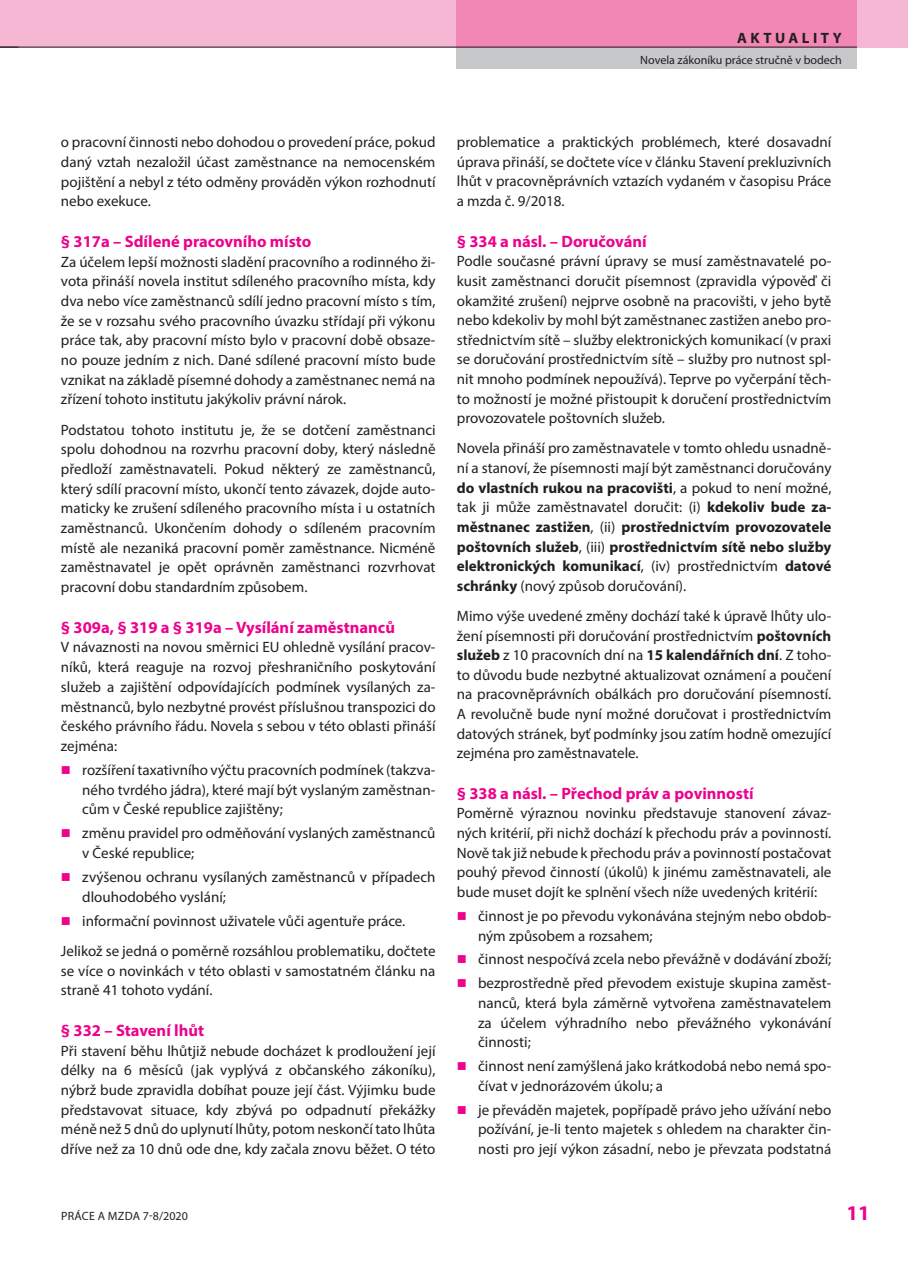
<style>
.page{position:relative;width:908px;height:1281px;background:#fff}
.page>*{position:absolute;margin:0;border:0;box-sizing:border-box;transform-origin:0 0}
.t1{font:700 21px "Myriad Pro";color:#ed028c}
.t2{font:700 16.5px "Myriad Pro";color:#ed028c}
.t3{font:15px/19.6px "Myriad Pro";color:#231f20;text-align:justify}
.t4{font:700 15px "Myriad Pro";letter-spacing:.235em;color:#231f20}
.t5{font:12px "Myriad Pro";color:#231f20}
.s1{font-weight:700}
</style>
<div class="page">
<div style="left:0;top:0;width:6px;height:47px;background:#f6b7d4"></div>
<div style="left:6px;top:0;width:901px;height:47px;background:#f6b7d4"></div>
<div style="left:456px;top:0;width:400px;height:68px;background:#c7c8ca"></div>
<div style="left:456px;top:0;width:400px;height:47px;background:#f287b6"></div>
<hr style="left:0;top:47px;width:856px;height:1px;background:#231f20">
<p class="t4" style="left:736px;top:28px;width:106px">Aktua lity</p>
<p class="t5" style="left:640px;top:53px;width:203px">Novela zákoníku práce stručně v bodech</p>
<p class="t3" style="left:61px;top:132px;width:376px">o pracovní činnosti nebo dohodou o provedení práce, pokud daný vztah nezaložil účast zaměstnance na nemocenském pojištění a nebyl z této odměny prováděn výkon rozhodnutí nebo exekuce.</p>
<p class="t2" style="left:61px;top:231px;width:252px">§ 317a – Sdílené pracovního místo</p>
<p class="t3" style="left:61px;top:251px;width:376px">Za účelem lepší možnosti sladění pracovního a rodinného ži&shy;vota přináší novela institut sdíleného pracovního místa, kdy dva nebo více zaměstnanců sdílí jedno pracovní místo s tím, že se v rozsahu svého pracovního úvazku střídají při výkonu práce tak, aby pracovní místo bylo v pracovní době obsaze&shy;no pouze jedním z nich. Dané sdílené pracovní místo bude vznikat na základě písemné dohody a zaměstnanec nemá na zřízení tohoto institutu jakýkoliv právní nárok.</p>
<p class="t3" style="left:61px;top:419px;width:376px">Podstatou tohoto institutu je, že se dotčení zaměstnanci spolu dohodnou na rozvrhu pracovní doby, který následně předloží zaměstnavateli. Pokud některý ze zaměstnanců, který sdílí pracovní místo, ukončí tento závazek, dojde auto&shy;maticky ke zrušení sdíleného pracovního místa i u ostatních zaměstnanců. Ukončením dohody o sdíleném pracovním místě ale nezaniká pracovní poměr zaměstnance. Nicméně zaměstnavatel je opět oprávněn zaměstnanci rozvrhovat pracovní dobu standardním způsobem.</p>
<p class="t2" style="left:61px;top:616px;width:335px">§ 309a, § 319 a § 319a – Vysílání zaměstnanců</p>
<p class="t3" style="left:61px;top:637px;width:376px">V návaznosti na novou směrnici EU ohledně vysílání pracov&shy;níků, která reaguje na rozvoj přeshraničního poskytování služeb a zajištění odpovídajících podmínek vysílaných za&shy;městnanců, bylo nezbytné provést příslušnou transpozici do českého právního řádu. Novela s sebou v této oblasti přináší zejména:</p>
<p class="t3" style="left:82px;top:760px;width:354px">rozšíření taxativního výčtu pracovních podmínek (takzva&shy;ného tvrdého jádra), které mají být vyslaným zaměstnan&shy;cům v České republice zajištěny;</p>
<p class="t3" style="left:82px;top:823px;width:354px">změnu pravidel pro odměňování vyslaných zaměstnanců v České republice;</p>
<p class="t3" style="left:82px;top:867px;width:354px">zvýšenou ochranu vysílaných zaměstnanců v případech dlouhodobého vyslání;</p>
<p class="t3" style="left:61px;top:905px;width:376px;line-height:30.2px;text-align:center">informační povinnost uživatele vůči agentuře práce.<br>Jelikož se jedná o poměrně rozsáhlou problematiku, dočtete</p>
<p class="t3" style="left:61px;top:960px;width:376px">se více o novinkách v této oblasti v samostatném článku na straně 41 tohoto vydání.</p>
<p class="t2" style="left:61px;top:1019px;width:144px">§ 332 – Stavení lhůt</p>
<p class="t3" style="left:61px;top:1040px;width:376px">Při stavení běhu lhůtjiž nebude docházet k prodloužení její délky na 6 měsíců (jak vyplývá z občanského zákoníku), nýbrž bude zpravidla dobíhat pouze její část. Výjimku bude představovat situace, kdy zbývá po odpadnutí překážky méně než 5 dnů do uplynutí lhůty, potom neskončí tato lhůta dříve než za 10 dnů ode dne, kdy začala znovu běžet. O této</p>
<p class="t3" style="left:456px;top:132px;width:376px">problematice a praktických problémech, které dosavadní úprava přináší, se dočtete více v článku Stavení prekluzivních lhůt v pracovněprávních vztazích vydaném v časopisu Práce a mzda č. 9/2018.</p>
<p class="t2" style="left:456px;top:230px;width:191px">§ 334 a násl. – Doručování</p>
<p class="t3" style="left:456px;top:251px;width:376px">Podle současné právní úpravy se musí zaměstnavatelé po&shy;kusit zaměstnanci doručit písemnost (zpravidla výpověď či okamžité zrušení) nejprve osobně na pracovišti, v jeho bytě nebo kdekoliv by mohl být zaměstnanec zastižen anebo pro&shy;střednictvím sítě – služby elektronických komunikací (v praxi se doručování prostřednictvím sítě – služby pro nutnost spl&shy;nit mnoho podmínek nepoužívá). Teprve po vyčerpání těch&shy;to možností je možné přistoupit k doručení prostřednictvím provozovatele poštovních služeb.</p>
<p class="t3" style="left:456px;top:438px;width:376px">Novela přináší pro zaměstnavatele v tomto ohledu usnadně&shy;ní a stanoví, že písemnosti mají být zaměstnanci doručovány <span class="s1">do vlastních rukou na pracovišti</span>, a pokud to není možné, tak ji může zaměstnavatel doručit: (i) <span class="s1">kdekoliv bude za&shy;městnanec zastižen</span>, (ii) <span class="s1">prostřednictvím provozovatele poštovních služeb</span>, (iii) <span class="s1">prostřednictvím sítě nebo služby elektronických komunikací</span>, (iv) prostřednictvím <span class="s1">datové schránky</span> (nový způsob doručování).</p>
<p class="t3" style="left:456px;top:606px;width:376px">Mimo výše uvedené změny dochází také k úpravě lhůty ulo&shy;žení písemnosti při doručování prostřednictvím <span class="s1">poštovních služeb</span> z 10 pracovních dní na <span class="s1">15 kalendářních dní</span>. Z toho&shy;to důvodu bude nezbytné aktualizovat oznámení a poučení na pracovněprávních obálkách pro doručování písemností.<br>A revolučně bude nyní možné doručovat i prostřednictvím datových stránek, byť podmínky jsou zatím hodně omezující zejména pro zaměstnavatele.</p>
<p class="t2" style="left:456px;top:782px;width:298px">§ 338 a násl. – Přechod práv a povinností</p>
<p class="t3" style="left:456px;top:803px;width:376px">Poměrně výraznou novinku představuje stanovení závaz&shy;ných kritérií, při nichž dochází k přechodu práv a povinností.<br>Nově tak již nebude k přechodu práv a povinností postačovat pouhý převod činností (úkolů) k jinému zaměstnavateli, ale bude muset dojít ke splnění všech níže uvedených kritérií:</p>
<p class="t3" style="left:478px;top:906px;width:354px">činnost je po převodu vykonávána stejným nebo obdob&shy;ným způsobem a rozsahem;</p>
<p class="t3" style="left:478px;top:947px;width:354px;line-height:24px">činnost nespočívá zcela nebo převážně v dodávání zboží; bezprostředně před převodem existuje skupina zaměst-</p>
<p class="t3" style="left:478px;top:993px;width:354px">nanců, která byla záměrně vytvořena zaměstnavatelem za účelem výhradního nebo převážného vykonávání činnosti;</p>
<p class="t3" style="left:478px;top:1056px;width:354px">činnost není zamýšlená jako krátkodobá nebo nemá spo&shy;čívat v jednorázovém úkolu; a</p>
<p class="t3" style="left:478px;top:1099px;width:354px">je převáděn majetek, popřípadě právo jeho užívání nebo požívání, je-li tento majetek s ohledem na charakter čin&shy;nosti pro její výkon zásadní, nebo je převzata podstatná</p>
<p class="t5" style="left:61px;top:1208px;width:128px">PRÁCE A MZDA 7-8/2020</p>
<h1 class="t1" style="left:846px;top:1199px;width:25px">11</h1>
</div>
